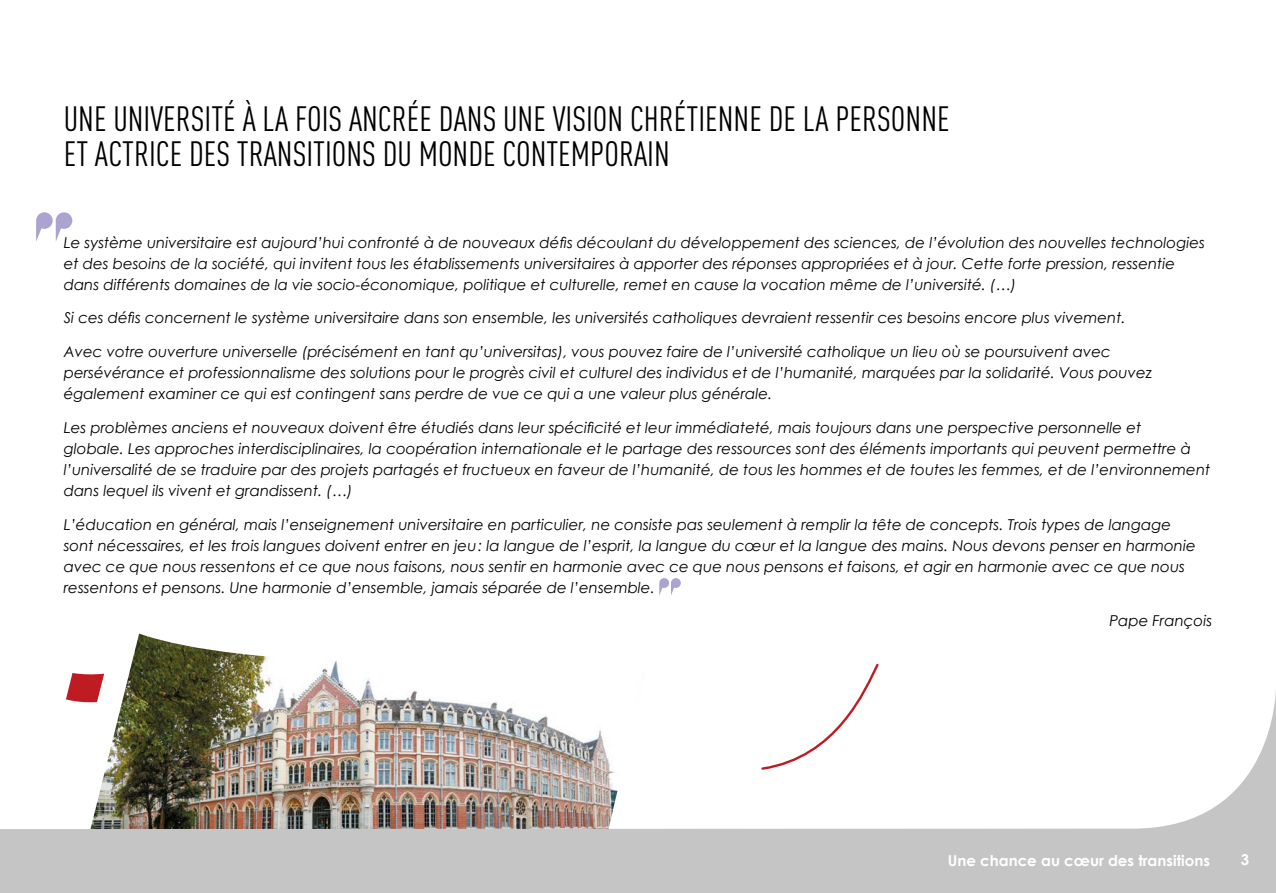
<style>
.page{position:relative;width:1276px;height:893px;background:#fff}
.page>*{position:absolute;margin:0;border:0;box-sizing:border-box;transform-origin:0 0}
.t1{font:34.65px/35.7px "DIN Cond";color:#000}
.t2{font:italic 15px/21px "Century Gothic";color:#000}
.t3{font:700 15px "Century Gothic";color:#fff}
</style>
<div class="page">
<svg style="left:36px;top:212px;width:36px;height:29px"></svg>
<svg style="left:659px;top:578px;width:22px;height:17px"></svg>
<img style="left:0;top:646px;width:1276px;height:247px">
<h1 class="t1" style="left:64px;top:100px;width:887px">UNE UNIVERSITÉ À LA FOIS ANCRÉE DANS UNE VISION CHRÉTIENNE DE LA PERSONNE<br>ET ACTRICE DES TRANSITIONS DU MONDE CONTEMPORAIN</h1>
<p class="t2" style="left:64px;top:232px;width:1142px">Le système universitaire est aujourd’hui confronté à de nouveaux défis découlant du développement des sciences, de l’évolution des nouvelles technologies et des besoins de la société, qui invitent tous les établissements universitaires à apporter des réponses appropriées et à jour. Cette forte pression, ressentie dans différents domaines de la vie socio-économique, politique et culturelle, remet en cause la vocation même de l’université. (…)</p>
<p class="t2" style="left:64px;top:307px;width:1063px">Si ces défis concernent le système universitaire dans son ensemble, les universités catholiques devraient ressentir ces besoins encore plus vivement.</p>
<p class="t2" style="left:64px;top:341px;width:1090px">Avec votre ouverture universelle (précisément en tant qu’universitas), vous pouvez faire de l’université catholique un lieu où se poursuivent avec persévérance et professionnalisme des solutions pour le progrès civil et culturel des individus et de l’humanité, marquées par la solidarité. Vous pouvez également examiner ce qui est contingent sans perdre de vue ce qui a une valeur plus générale.</p>
<p class="t2" style="left:64px;top:417px;width:1148px">Les problèmes anciens et nouveaux doivent être étudiés dans leur spécificité et leur immédiateté, mais toujours dans une perspective personnelle et<br>globale. Les approches interdisciplinaires, la coopération internationale et le partage des ressources sont des éléments importants qui peuvent permettre à l’universalité de se traduire par des projets partagés et fructueux en faveur de l’humanité, de tous les hommes et de toutes les femmes, et de l’environnement dans lequel ils vivent et grandissent. (…)</p>
<p class="t2" style="left:64px;top:514px;width:1133px">L’éducation en général, mais l’enseignement universitaire en particulier, ne consiste pas seulement à remplir la tête de concepts. Trois types de langage sont nécessaires, et les trois langues doivent entrer en jeu: la langue de l’esprit, la langue du cœur et la langue des mains. Nous devons penser en harmonie avec ce que nous ressentons et ce que nous faisons, nous sentir en harmonie avec ce que nous pensons et faisons, et agir en harmonie avec ce que nous ressentons et pensons. Une harmonie d’ensemble, jamais séparée de l’ensemble.</p>
<p class="t2" style="left:1109px;top:610px;width:104px">Pape François</p>
<p class="t3" style="left:947px;top:851px;width:264px">Une chance au cœur des transitions</p>
<p class="t3" style="left:1240px;top:850px;width:10px">3</p>
</div>
